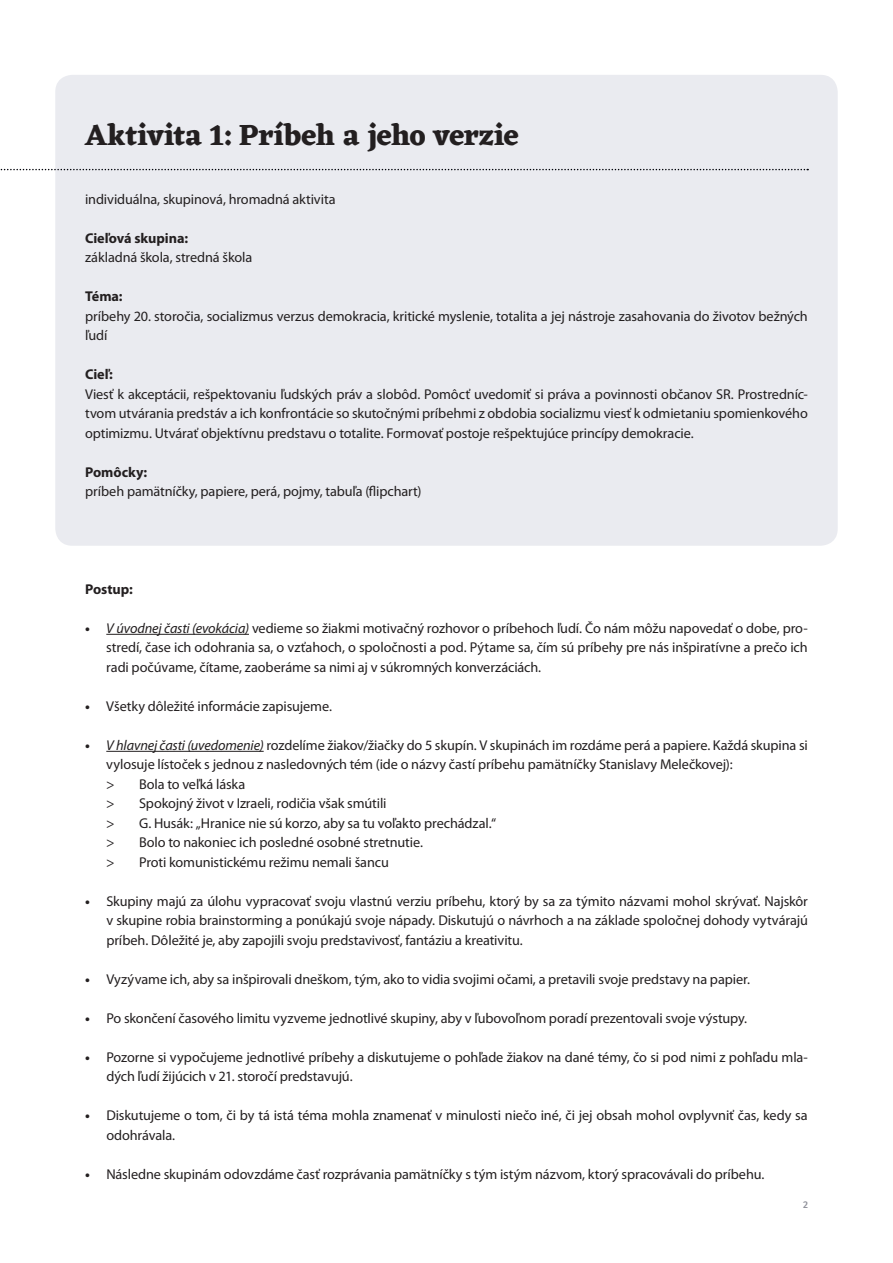
<style>
.page{position:relative;width:893px;height:1263px;background:#fff}
.page>*{position:absolute;margin:0;border:0;box-sizing:border-box;transform-origin:0 0}
.t1{font:700 30px "Eczar";letter-spacing:-.015em;color:#231f20}
.t2{font:14.25px/19.5px "Myriad Pro";letter-spacing:-.01em;color:#231f20}
.t3{font:700 14.25px "Myriad Pro";letter-spacing:-.005em;color:#231f20}
.t4{font:500 9.75px "Fira Sans";color:#8f919a}
.s1{font-weight:700}
.s2{font-style:italic}
</style>
<div class="page">
<div style="left:55px;top:75px;width:783px;height:471px;background:#eaebf0;border-radius:17px"></div>
<svg style="left:0;top:169px;width:808px;height:1px"></svg>
<hr style="left:106px;top:634px;width:143px;height:1px;background:#231f20">
<hr style="left:106px;top:751px;width:158px;height:1px;background:#231f20">
<h1 class="t1" style="left:85px;top:115px;width:435px">Aktivita 1: Príbeh a jeho verzie</h1>
<p class="t2" style="left:85px;top:189px;width:252px">individuálna, skupinová, hromadná aktivita</p>
<p class="t3" style="left:85px;top:229px;width:104px">Cieľová skupina:</p>
<p class="t2" style="left:85px;top:247px;width:169px">základná škola, stredná škola</p>
<p class="t3" style="left:85px;top:287px;width:39px">Téma:</p>
<p class="t2" style="left:85px;top:306px;width:724px">príbehy 20. storočia, socializmus verzus demokracia, kritické myslenie, totalita a jej nástroje zasahovania do životov bežných ľudí</p>
<p class="t3" style="left:85px;top:365px;width:29px">Cieľ:</p>
<p class="t2" style="left:85px;top:384px;width:724px;text-align:justify">Viesť k akceptácii, rešpektovaniu ľudských práv a slobôd. Pomôcť uvedomiť si práva a povinnosti občanov SR. Prostredníc&shy;tvom utvárania predstáv a ich konfrontácie so skutočnými príbehmi z obdobia socializmu viesť k odmietaniu spomienkového optimizmu. Utvárať objektívnu predstavu o totalite. Formovať postoje rešpektujúce princípy demokracie.</p>
<p class="t3" style="left:85px;top:463px;width:64px">Pomôcky:</p>
<p class="t2" style="left:85px;top:481px;width:338px">príbeh pamätníčky, papiere, perá, pojmy, tabuľa (flipchart)</p>
<p class="t3" style="left:85px;top:580px;width:49px">Postup:</p>
<p class="t2" style="left:106px;top:618px;width:703px;text-align:justify;text-indent:-21px"><span class="s1">•</span> <span class="s2">V úvodnej časti (evokácia)</span> vedieme so žiakmi motivačný rozhovor o príbehoch ľudí. Čo nám môžu napovedať o dobe, pro&shy;stredí, čase ich odohrania sa, o vzťahoch, o spoločnosti a pod. Pýtame sa, čím sú príbehy pre nás inšpiratívne a prečo ich radi počúvame, čítame, zaoberáme sa nimi aj v súkromných konverzáciách.</p>
<p class="t2" style="left:85px;top:696px;width:248px"><span class="s1">•</span> Všetky dôležité informácie zapisujeme.</p>
<p class="t2" style="left:106px;top:735px;width:703px;text-indent:-21px"><span class="s1">•</span> <span class="s2">V hlavnej časti (uvedomenie)</span> rozdelíme žiakov/žiačky do 5 skupín. V skupinách im rozdáme perá a papiere. Každá skupina si vylosuje lístoček s jednou z nasledovných tém (ide o názvy častí príbehu pamätníčky Stanislavy Melečkovej):<br>&gt; Bola to veľká láska<br>&gt; Spokojný život v Izraeli, rodičia však smútili<br>&gt; G. Husák: „Hranice nie sú korzo, aby sa tu voľakto prechádzal.“<br>&gt; Bolo to nakoniec ich posledné osobné stretnutie.<br>&gt; Proti komunistickému režimu nemali šancu</p>
<p class="t2" style="left:106px;top:891px;width:703px;text-align:justify;text-indent:-21px"><span class="s1">•</span> Skupiny majú za úlohu vypracovať svoju vlastnú verziu príbehu, ktorý by sa za týmito názvami mohol skrývať. Najskôr v skupine robia brainstorming a ponúkajú svoje nápady. Diskutujú o návrhoch a na základe spoločnej dohody vytvárajú príbeh. Dôležité je, aby zapojili svoju predstavivosť, fantáziu a kreativitu.</p>
<p class="t2" style="left:85px;top:969px;width:666px"><span class="s1">•</span> Vyzývame ich, aby sa inšpirovali dneškom, tým, ako to vidia svojimi očami, a pretavili svoje predstavy na papier.</p>
<p class="t2" style="left:85px;top:1008px;width:663px"><span class="s1">•</span> Po skončení časového limitu vyzveme jednotlivé skupiny, aby v ľubovoľnom poradí prezentovali svoje výstupy.</p>
<p class="t2" style="left:106px;top:1047px;width:703px;text-indent:-21px"><span class="s1">•</span> Pozorne si vypočujeme jednotlivé príbehy a diskutujeme o pohľade žiakov na dané témy, čo si pod nimi z pohľadu mla&shy;dých ľudí žijúcich v 21. storočí predstavujú.</p>
<p class="t2" style="left:106px;top:1105px;width:703px;text-indent:-21px"><span class="s1">•</span> Diskutujeme o tom, či by tá istá téma mohla znamenať v minulosti niečo iné, či jej obsah mohol ovplyvniť čas, kedy sa odohrávala.</p>
<p class="t2" style="left:85px;top:1164px;width:681px"><span class="s1">•</span> Následne skupinám odovzdáme časť rozprávania pamätníčky s tým istým názvom, ktorý spracovávali do príbehu.</p>
<p class="t4" style="left:803px;top:1197px;width:6px">2</p>
</div>
